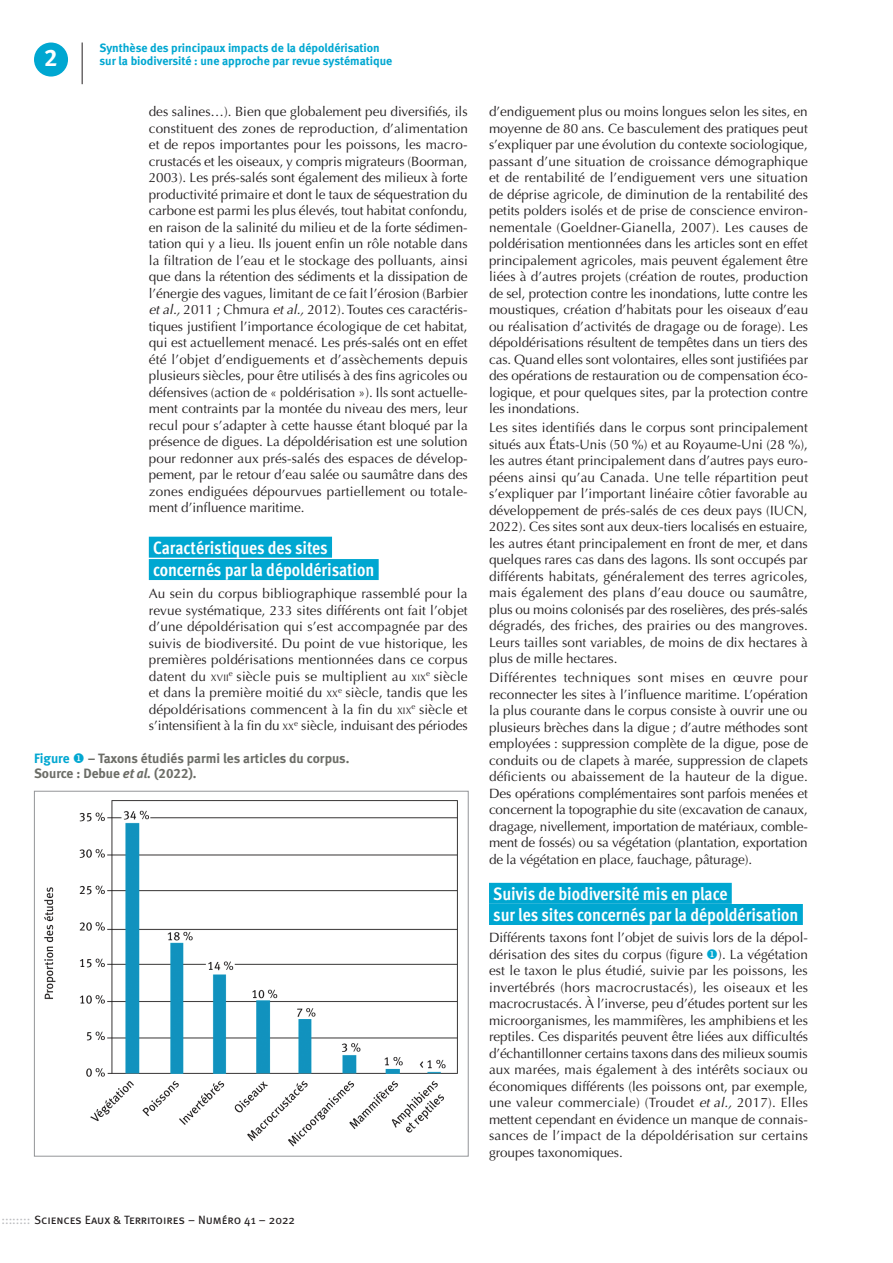
<style>
.page{position:relative;width:893px;height:1263px;background:#fff}
.page>*{position:absolute;margin:0;border:0;box-sizing:border-box;transform-origin:0 0}
.t1{font:24px "Meta Bold Caps Expert";color:#fff}
.H1_bleu_2e_ligne{font:700 18px "Meta Cond OT";color:#fff}
.H1_bleu{font:700 18px "Meta Cond OT";color:#fff}
.Texte_article{font:13.5px/16.5px "Optima";letter-spacing:-.005em;color:#231f20;text-align:justify}
.Titre_figure{font:13.5px/15px "Meta Bold LF";color:#6c6d67}
.t2{font:12px/13.5px "Meta Bold LF";color:#00a7d1}
.t3{font:12px "Meta Book Caps";color:#231f20}
.s1{font-style:italic}
.s2{font-size:9.45px}
.s3{color:#00a7d1}
.s4{color:#bcbdc0}
</style>
<div class="page">
<div style="left:34px;top:43px;width:34px;height:34px;background:#00a7d1;border-radius:50%"></div>
<hr style="left:82px;top:43px;width:1px;height:41px;background:#231f20">
<div style="left:149px;top:537px;width:183px;height:21px;background:#00a7d1"></div>
<div style="left:149px;top:559px;width:230px;height:21px;background:#00a7d1"></div>
<div style="left:489px;top:883px;width:243px;height:21px;background:#00a7d1"></div>
<div style="left:489px;top:904px;width:314px;height:21px;background:#00a7d1"></div>
<img style="left:45px;top:801px;width:413px;height:345px">
<div style="left:34px;top:791px;width:435px;height:365px;border:1px solid #939598"></div>
<h1 class="t1" style="left:44px;top:43px;width:15px">2</h1>
<p class="t2" style="left:100px;top:41px;width:294px">Synthèse des principaux impacts de la dépoldérisation sur la biodiversité : une approche par revue systématique</p>
<p class="Texte_article" style="left:149px;top:104px;width:321px">des salines…). Bien que globalement peu diversifiés, ils constituent des zones de reproduction, d’alimentation et de repos importantes pour les poissons, les macro&shy;crustacés et les oiseaux, y compris migrateurs (Boorman, 2003). Les prés-salés sont également des milieux à forte productivité primaire et dont le taux de séquestration du carbone est parmi les plus élevés, tout habitat confondu, en raison de la salinité du milieu et de la forte sédimen&shy;tation qui y a lieu. Ils jouent enfin un rôle notable dans la filtration de l’eau et le stockage des polluants, ainsi que dans la rétention des sédiments et la dissipation de l’énergie des vagues, limitant de ce fait l’érosion (Barbier <span class="s1">et al.,</span> 2011 ; Chmura <span class="s1">et al.,</span> 2012). Toutes ces caractéris&shy;tiques justifient l’importance écologique de cet habitat, qui est actuellement menacé. Les prés-salés ont en effet été l’objet d’endiguements et d’assèchements depuis plusieurs siècles, pour être utilisés à des fins agricoles ou défensives (action de « poldérisation »). Ils sont actuelle&shy;ment contraints par la montée du niveau des mers, leur recul pour s’adapter à cette hausse étant bloqué par la présence de digues. La dépoldérisation est une solution pour redonner aux prés-salés des espaces de dévelop&shy;pement, par le retour d’eau salée ou saumâtre dans des zones endiguées dépourvues partiellement ou totale&shy;ment d’influence maritime.</p>
<p class="H1_bleu" style="left:153px;top:536px;width:176px">Caractéristiques des sites</p>
<p class="H1_bleu_2e_ligne" style="left:153px;top:558px;width:223px">concernés par la dépoldérisation</p>
<p class="Texte_article" style="left:149px;top:586px;width:321px">Au sein du corpus bibliographique rassemblé pour la revue systématique, 233 sites différents ont fait l’objet d’une dépoldérisation qui s’est accompagnée par des suivis de biodiversité. Du point de vue historique, les premières poldérisations mentionnées dans ce corpus datent du <span class="s2">XVII</span><sup>e</sup> siècle puis se multiplient au <span class="s2">XIX</span><sup>e</sup> siècle et dans la première moitié du <span class="s2">XX</span><sup>e</sup> siècle, tandis que les dépoldérisations commencent à la fin du <span class="s2">XIX</span><sup>e</sup> siècle et s’intensifient à la fin du <span class="s2">XX</span><sup>e</sup> siècle, induisant des périodes</p>
<p class="Titre_figure" style="left:34px;top:750px;width:317px"><span class="s3">Figure</span> <span class="s3">◆</span> – Taxons étudiés parmi les articles du corpus.<br>Source : Debue <span class="s1">et al.</span> (2022).</p>
<p class="Texte_article" style="left:489px;top:104px;width:321px">d’endiguement plus ou moins longues selon les sites, en moyenne de 80 ans. Ce basculement des pratiques peut s’expliquer par une évolution du contexte sociologique, passant d’une situation de croissance démographique et de rentabilité de l’endiguement vers une situation de déprise agricole, de diminution de la rentabilité des petits polders isolés et de prise de conscience environ&shy;nementale (Goeldner-Gianella, 2007). Les causes de poldérisation mentionnées dans les articles sont en effet principalement agricoles, mais peuvent également être liées à d’autres projets (création de routes, production de sel, protection contre les inondations, lutte contre les moustiques, création d’habitats pour les oiseaux d’eau ou réalisation d’activités de dragage ou de forage). Les dépoldérisations résultent de tempêtes dans un tiers des cas. Quand elles sont volontaires, elles sont justifiées par des opérations de restauration ou de compensation éco&shy;logique, et pour quelques sites, par la protection contre les inondations.</p>
<p class="Texte_article" style="left:489px;top:420px;width:321px">Les sites identifiés dans le corpus sont principalement situés aux États-Unis (50 %) et au Royaume-Uni (28 %), les autres étant principalement dans d’autres pays euro&shy;péens ainsi qu’au Canada. Une telle répartition peut s’expliquer par l’important linéaire côtier favorable au développement de prés-salés de ces deux pays (IUCN, 2022). Ces sites sont aux deux-tiers localisés en estuaire, les autres étant principalement en front de mer, et dans quelques rares cas dans des lagons. Ils sont occupés par différents habitats, généralement des terres agricoles, mais également des plans d’eau douce ou saumâtre, plus ou moins colonisés par des roselières, des prés-salés dégradés, des friches, des prairies ou des mangroves.<br>Leurs tailles sont variables, de moins de dix hectares à plus de mille hectares.</p>
<p class="Texte_article" style="left:489px;top:670px;width:321px">Différentes techniques sont mises en œuvre pour reconnecter les sites à l’influence maritime. L’opération la plus courante dans le corpus consiste à ouvrir une ou plusieurs brèches dans la digue ; d’autre méthodes sont employées : suppression complète de la digue, pose de conduits ou de clapets à marée, suppression de clapets déficients ou abaissement de la hauteur de la digue.<br>Des opérations complémentaires sont parfois menées et concernent la topographie du site (excavation de canaux, dragage, nivellement, importation de matériaux, comble&shy;ment de fossés) ou sa végétation (plantation, exportation de la végétation en place, fauchage, pâturage).</p>
<p class="H1_bleu" style="left:493px;top:882px;width:236px">Suivis de biodiversité mis en place</p>
<p class="H1_bleu_2e_ligne" style="left:493px;top:903px;width:307px">sur les sites concernés par la dépoldérisation</p>
<p class="Texte_article" style="left:489px;top:929px;width:321px">Différents taxons font l’objet de suivis lors de la dépol&shy;dérisation des sites du corpus (figure <span class="s3">◆</span>). La végétation est le taxon le plus étudié, suivie par les poissons, les invertébrés (hors macrocrustacés), les oiseaux et les macrocrustacés. À l’inverse, peu d’études portent sur les microorganismes, les mammifères, les amphibiens et les reptiles. Ces disparités peuvent être liées aux difficultés d’échantillonner certains taxons dans des milieux soumis aux marées, mais également à des intérêts sociaux ou économiques différents (les poissons ont, par exemple, une valeur commerciale) (Troudet <span class="s1">et al.,</span> 2017). Elles mettent cependant en évidence un manque de connais&shy;sances de l’impact de la dépoldérisation sur certains groupes taxonomiques.</p>
<p class="t3" style="left:1px;top:1213px;width:295px"><span class="s4">::::::::</span> Sciences Eaux &amp; Territoires – Numéro 41 – 2022</p>
</div>
